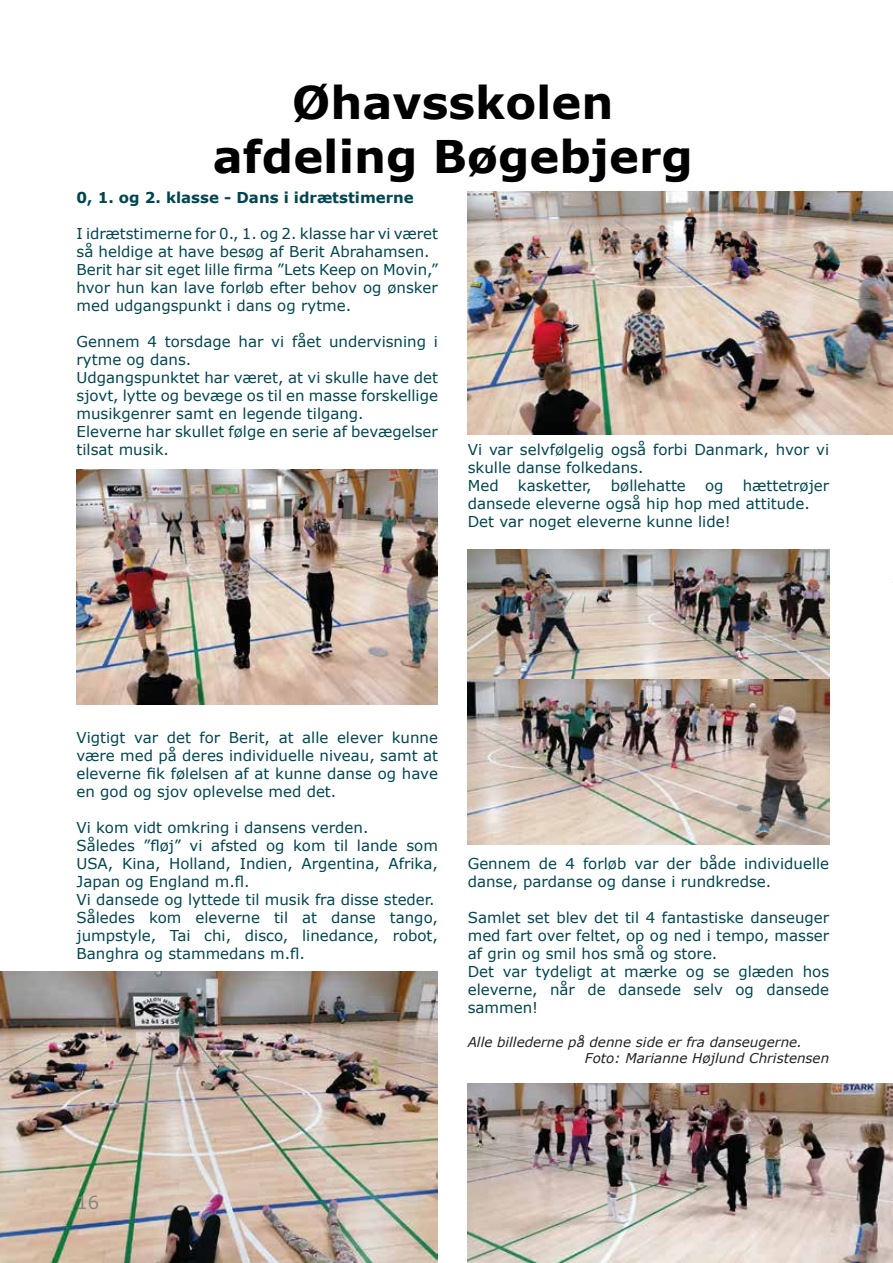
<style>
.page{position:relative;width:893px;height:1263px;background:#fff}
.page>*{position:absolute;margin:0;border:0;box-sizing:border-box;transform-origin:0 0}
.t1{font:700 45px/54px "Verdana";color:#000;text-align:center}
.t2{font:18px "Verdana";color:#878787}
.t3{font:15px/18px "Verdana";color:#004651}
.t4{font:700 15px "Verdana";color:#004651}
.t5{font:italic 13.5px/16.2px "Verdana";color:#222}
</style>
<div class="page">
<img style="left:0;top:972px;width:438px;height:291px">
<img style="left:468px;top:678px;width:361px;height:166px">
<img style="left:468px;top:550px;width:361px;height:128px">
<img style="left:468px;top:1083px;width:425px;height:180px">
<img style="left:468px;top:191px;width:425px;height:244px">
<img style="left:77px;top:470px;width:361px;height:234px">
<h1 class="t1" style="left:213px;top:75px;width:481px">Øhavsskolen afdeling Bøgebjerg</h1>
<p class="t4" style="left:77px;top:187px;width:339px">0, 1. og 2. klasse - Dans i idrætstimerne</p>
<p class="t3" style="left:77px;top:224px;width:363px">I idrætstimerne for 0., 1. og 2. klasse har vi været så heldige at have besøg af Berit Abrahamsen.<br>Berit har sit eget lille firma ”Lets Keep on Movin,” hvor hun kan lave forløb efter behov og ønsker med udgangspunkt i dans og rytme.</p>
<p class="t3" style="left:77px;top:332px;width:363px">Gennem 4 torsdage har vi fået undervisning i rytme og dans.<br>Udgangspunktet har været, at vi skulle have det sjovt, lytte og bevæge os til en masse forskellige musikgenrer samt en legende tilgang.<br>Eleverne har skullet følge en serie af bevægelser tilsat musik.</p>
<p class="t3" style="left:468px;top:440px;width:363px">Vi var selvfølgelig også forbi Danmark, hvor vi skulle danse folkedans.<br>Med</p>
<p class="t3" style="left:468px;top:476px;width:363px;text-indent:275px">hættetrøjer dansede eleverne også hip hop med attitude.<br>Det var noget eleverne kunne lide!</p>
<p class="t3" style="left:518px;top:476px;width:75px">kasketter,</p>
<p class="t3" style="left:611px;top:476px;width:76px">bøllehatte</p>
<p class="t3" style="left:705px;top:476px;width:20px">og</p>
<p class="t3" style="left:77px;top:728px;width:363px;text-align:justify">Vigtigt var det for Berit, at alle elever kunne være med på deres individuelle niveau, samt at eleverne fik følelsen af at kunne danse og have en god og sjov oplevelse med det.</p>
<p class="t3" style="left:77px;top:818px;width:363px">Vi kom vidt omkring i dansens verden.<br>Således ”fløj” vi afsted og kom til lande som USA, Kina, Holland, Indien, Argentina, Afrika, Japan og England m.fl.<br>Vi dansede og lyttede til musik fra disse steder.<br>Således kom eleverne til at danse tango, jumpstyle, Tai chi, disco, linedance, robot, Banghra og stammedans m.fl.</p>
<p class="t3" style="left:468px;top:854px;width:363px">Gennem de 4 forløb var der både individuelle danse, pardanse og danse i rundkredse.</p>
<p class="t3" style="left:468px;top:908px;width:363px">Samlet set blev det til 4 fantastiske danseuger med fart over feltet, op og ned i tempo, masser af grin og smil hos små og store.<br>Det var tydeligt at mærke og se glæden hos eleverne, når de dansede selv og dansede sammen!</p>
<p class="t5" style="left:585px;top:1034px;width:246px;text-indent:-117px">Alle billederne på denne side er fra danseugerne.<br>Foto: Marianne Højlund Christensen</p>
<p class="t2" style="left:77px;top:1190px;width:24px">16</p>
</div>
